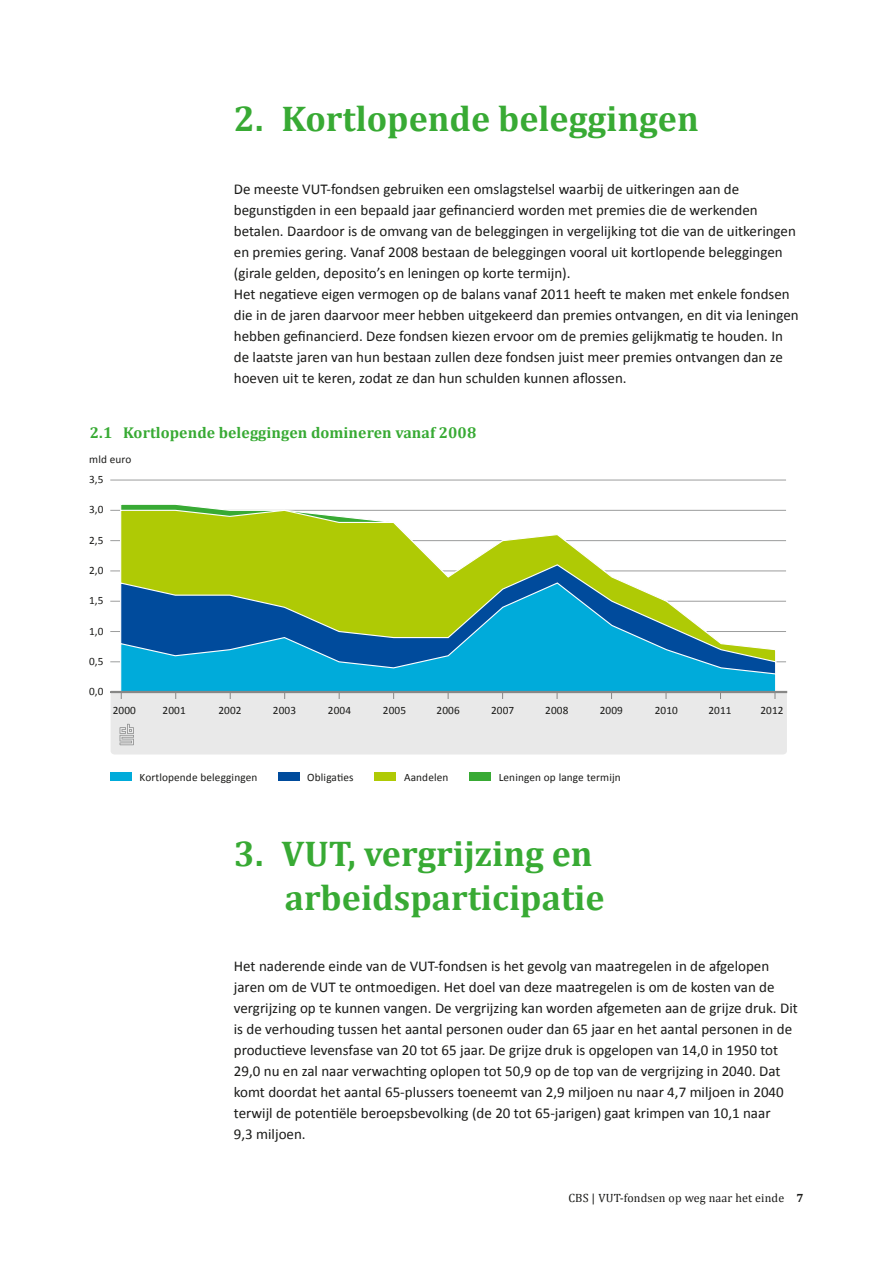
<style>
.page{position:relative;width:893px;height:1263px;background:#fff}
.page>*{position:absolute;margin:0;border:0;box-sizing:border-box;transform-origin:0 0}
.t1{font:700 36px/43.2px "Cambria";color:#38aa34}
.t2{font:700 15.75px "Cambria";letter-spacing:.005em;color:#38aa34}
._004_brood{font:15px/21px "Calibri";color:#1a1a18}
.t3{font:12px "Cambria";letter-spacing:.01em;color:#1a1a18}
.t4{font:11.25px "Calibri";letter-spacing:.01em;color:#1a1a18}
.s1{font-weight:700}
</style>
<div class="page">
<hr style="left:110px;top:691px;width:676px;height:2px;background:#1a1a18">
<hr style="left:110px;top:692px;width:676px;height:1px;background:#9c9d9d">
<hr style="left:110px;top:661px;width:676px;height:1px;background:#9c9d9d">
<hr style="left:110px;top:631px;width:676px;height:1px;background:#9c9d9d">
<hr style="left:110px;top:601px;width:676px;height:1px;background:#9c9d9d">
<hr style="left:110px;top:571px;width:676px;height:1px;background:#9c9d9d">
<hr style="left:110px;top:540px;width:676px;height:1px;background:#9c9d9d">
<hr style="left:110px;top:510px;width:676px;height:1px;background:#9c9d9d">
<hr style="left:110px;top:480px;width:676px;height:1px;background:#9c9d9d">
<svg style="left:120px;top:509px;width:657px;height:55px"></svg>
<svg style="left:120px;top:564px;width:657px;height:18px"></svg>
<svg style="left:120px;top:582px;width:657px;height:109px;background:#3fa1a3"></svg>
<div style="left:111px;top:693px;width:676px;height:61px;background:#e9e9e9"></div>
<div style="left:110px;top:772px;width:22px;height:9px;background:#00abda"></div>
<div style="left:278px;top:772px;width:21px;height:9px;background:#004b9c"></div>
<div style="left:375px;top:772px;width:21px;height:9px;background:#afca05"></div>
<div style="left:470px;top:772px;width:21px;height:9px;background:#38aa34"></div>
<hr style="left:111px;top:691px;width:676px;height:2px;background:#878786">
<p class="t1" style="left:234px;top:96px;width:466px">2. Kortlopende beleggingen</p>
<p class="_004_brood" style="left:234px;top:179px;width:564px">De meeste VUT-fondsen gebruiken een omslagstelsel waarbij de uitkeringen aan de begunstigden in een bepaald jaar gefinancierd worden met premies die de werkenden betalen. Daardoor is de omvang van de beleggingen in vergelijking tot die van de uitkeringen en premies gering. Vanaf 2008 bestaan de beleggingen vooral uit kortlopende beleggingen (girale gelden, deposito’s en leningen op korte termijn).</p>
<p class="_004_brood" style="left:234px;top:284px;width:566px">Het negatieve eigen vermogen op de balans vanaf 2011 heeft te maken met enkele fondsen die in de jaren daarvoor meer hebben uitgekeerd dan premies ontvangen, en dit via leningen hebben gefinancierd. Deze fondsen kiezen ervoor om de premies gelijkmatig te houden. In de laatste jaren van hun bestaan zullen deze fondsen juist meer premies ontvangen dan ze hoeven uit te keren, zodat ze dan hun schulden kunnen aflossen.</p>
<p class="t2" style="left:90px;top:422px;width:388px">2.1 Kortlopende beleggingen domineren vanaf 2008</p>
<p class="t4" style="left:89px;top:452px;width:44px">mld euro</p>
<p class="t4" style="left:89px;top:472px;width:16px">3,5</p>
<p class="t4" style="left:89px;top:503px;width:16px">3,0</p>
<p class="t4" style="left:89px;top:533px;width:16px">2,5</p>
<p class="t4" style="left:89px;top:563px;width:16px">2,0</p>
<p class="t4" style="left:89px;top:593px;width:16px">1,5</p>
<p class="t4" style="left:89px;top:624px;width:16px">1,0</p>
<p class="t4" style="left:89px;top:654px;width:16px">0,5</p>
<p class="t4" style="left:89px;top:684px;width:16px">0,0</p>
<p class="t4" style="left:113px;top:703px;width:25px">2000</p>
<p class="t4" style="left:163px;top:703px;width:25px">2001</p>
<p class="t4" style="left:218px;top:703px;width:25px">2002</p>
<p class="t4" style="left:273px;top:703px;width:25px">2003</p>
<p class="t4" style="left:328px;top:703px;width:25px">2004</p>
<p class="t4" style="left:383px;top:703px;width:25px">2005</p>
<p class="t4" style="left:437px;top:703px;width:25px">2006</p>
<p class="t4" style="left:491px;top:703px;width:25px">2007</p>
<p class="t4" style="left:545px;top:703px;width:25px">2008</p>
<p class="t4" style="left:600px;top:703px;width:25px">2009</p>
<p class="t4" style="left:655px;top:703px;width:25px">2010</p>
<p class="t4" style="left:708px;top:703px;width:25px">2011</p>
<p class="t4" style="left:760px;top:703px;width:25px">2012</p>
<p class="t4" style="left:140px;top:770px;width:119px">Kortlopende beleggingen</p>
<p class="t4" style="left:307px;top:770px;width:48px">Obligaties</p>
<p class="t4" style="left:404px;top:770px;width:46px">Aandelen</p>
<p class="t4" style="left:499px;top:770px;width:124px">Leningen op lange termijn</p>
<p class="t1" style="left:285px;top:831px;width:321px;text-indent:-51px">3. VUT, vergrijzing en arbeidsparticipatie</p>
<p class="_004_brood" style="left:234px;top:956px;width:565px">Het naderende einde van de VUT-fondsen is het gevolg van maatregelen in de afgelopen jaren om de VUT te ontmoedigen. Het doel van deze maatregelen is om de kosten van de vergrijzing op te kunnen vangen. De vergrijzing kan worden afgemeten aan de grijze druk. Dit is de verhouding tussen het aantal personen ouder dan 65 jaar en het aantal personen in de productieve levensfase van 20 tot 65 jaar. De grijze druk is opgelopen van 14,0 in 1950 tot 29,0 nu en zal naar verwachting oplopen tot 50,9 op de top van de vergrijzing in 2040. Dat komt doordat het aantal 65-plussers toeneemt van 2,9 miljoen nu naar 4,7 miljoen in 2040 terwijl de potentiële beroepsbevolking (de 20 tot 65-jarigen) gaat krimpen van 10,1 naar<br>9,3 miljoen.</p>
<p class="t3" style="left:568px;top:1191px;width:237px">CBS | VUT-fondsen op weg naar het einde <span class="s1">7</span></p>
</div>
